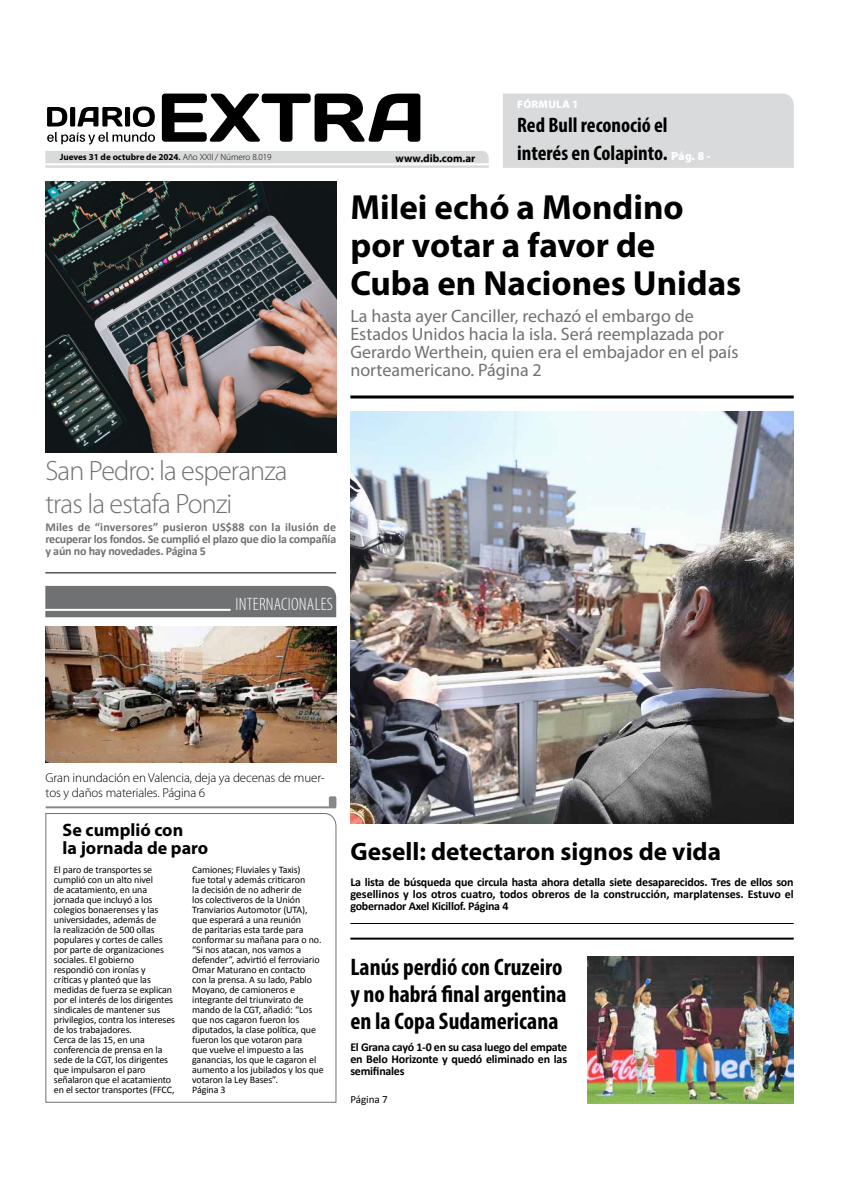
<style>
.page{position:relative;width:842px;height:1191px;background:#fff}
.page>*{position:absolute;margin:0;border:0;box-sizing:border-box;transform-origin:0 0}
.t1{font:700 35px/38px "Myriad Pro";color:#000}
.t2{font:300 28px/33.7px "Myriad Pro";letter-spacing:-.03em;color:#707172}
.t3{font:700 25.3px "Myriad Pro";color:#000}
.t4{font:700 condensed 24px/27px "Myriad Pro";color:#000}
.t5{font:700 condensed 21px/27.7px "Myriad Pro";color:#000}
.t6{font:18px/18px "Myriad Pro";color:#707172}
.t7{font:700 18px/18px "Myriad Pro";color:#000}
.t8{font:300 condensed 18px "Myriad Pro";letter-spacing:.01em;color:#fff}
.t9{font:300 13px/15px "Myriad Pro";letter-spacing:-.01em;color:#000}
.t10{font:700 12px/12px "Calibri";letter-spacing:-.02em;color:#000;text-align:justify}
.t11{font:700 12px/12px "Calibri";letter-spacing:-.02em;color:#707172;text-align:justify}
.t12{font:700 11px "Myriad Pro";color:#000}
.t13{font:900 11px "Myriad Pro";letter-spacing:.02em;color:#fff}
.t14{font:11px "Calibri";color:#000}
.t15{font:10px/10px "Calibri";letter-spacing:-.01em;color:#000}
.t16{font:700 9.1px "Myriad Pro";color:#000}
.s1{font-weight:900;font-stretch:normal;font-size:12px;color:#fff}
.s2{font-weight:600}
.s3{font-weight:300}
</style>
<div class="page">
<svg style="left:45px;top:151px;width:444px;height:17px;background:#dadbdc"></svg>
<hr style="left:45px;top:163px;width:445px;height:2px;background:#fff">
<svg style="left:162px;top:94px;width:258px;height:48px"></svg>
<svg style="left:47px;top:107px;width:108px;height:37px"></svg>
<img style="left:350px;top:412px;width:444px;height:412px">
<hr style="left:45px;top:572px;width:291px;height:1px;background:#000">
<svg style="left:45px;top:813px;width:292px;height:290px"></svg>
<div style="left:45px;top:586px;width:291px;height:31px;background:#707172"></div>
<hr style="left:45px;top:609px;width:186px;height:2px;background:#fff">
<img style="left:587px;top:956px;width:207px;height:147px">
<img style="left:45px;top:182px;width:291px;height:271px">
<img style="left:45px;top:626px;width:291px;height:137px">
<div style="left:503px;top:94px;width:291px;height:74px;background:#d9dadb"></div>
<div style="left:329px;top:796px;width:7px;height:11px;background:#87888a;border-radius:2px"></div>
<hr style="left:46px;top:806px;width:290px;height:2px;background:#87888a">
<hr style="left:350px;top:937px;width:444px;height:2px;background:#000">
<hr style="left:350px;top:923px;width:444px;height:1px;background:#000">
<hr style="left:350px;top:395px;width:444px;height:3px;background:#000">
<p class="t13" style="left:517px;top:96px;width:63px">FÓRMULA 1</p>
<h3 class="t5" style="left:517px;top:111px;width:195px">Red Bull reconoció el interés en Colapinto. <span class="s1">Pág. 8 -</span></h3>
<p class="t16" style="left:60px;top:151px;width:213px">Jueves 31 de octubre de 2024<span class="s2">.</span> <span class="s3">Año XXII / Número 8.019</span></p>
<p class="t12" style="left:395px;top:151px;width:81px">www.dib.com.ar</p>
<h1 class="t1" style="left:350px;top:187px;width:393px">Milei echó a Mondino por votar a favor de<br>Cuba en Naciones Unidas</h1>
<h3 class="t6" style="left:350px;top:307px;width:390px">La hasta ayer Canciller, rechazó el embargo de Estados Unidos hacia la isla. Será reemplazada por Gerardo Werthein, quien era el embajador en el país norteamericano. Página 2</h3>
<h2 class="t2" style="left:45px;top:453px;width:244px">San Pedro: la esperanza tras la estafa Ponzi</h2>
<p class="t11" style="left:45px;top:521px;width:292px">Miles de “inversores” pusieron US$88 con la ilusión de recuperar los fondos. Se cumplió el plazo que dio la compañía y aún no hay novedades. Página 5</p>
<h3 class="t8" style="left:236px;top:593px;width:99px">INTERNACIONALES</h3>
<h3 class="t9" style="left:46px;top:770px;width:281px">Gran inundación en Valencia, deja ya decenas de muer&shy;tos y daños materiales. Página 6</h3>
<h3 class="t7" style="left:63px;top:820px;width:147px">Se cumplió con<br>la jornada de paro</h3>
<p class="t15" style="left:54px;top:865px;width:123px">El paro de transportes se cumplió con un alto nivel<br>de acatamiento, en una jornada que incluyó a los colegios bonaerenses y las universidades, además de<br>la realización de 500 ollas populares y cortes de calles por parte de organizaciones sociales. El gobierno respondió con ironías y críticas y planteó que las medidas de fuerza se explican por el interés de los dirigentes sindicales de mantener sus privilegios, contra los intereses de los trabajadores.<br>Cerca de las 15, en una conferencia de prensa en la sede de la CGT, los dirigentes que impulsaron el paro señalaron que el acatamiento en el sector transportes (FFCC,</p>
<p class="t15" style="left:192px;top:865px;width:133px">Camiones; Fluviales y Taxis)<br>fue total y además criticaron<br>la decisión de no adherir de<br>los colectiveros de la Unión<br>Tranviarios Automotor (UTA), que esperará a una reunión<br>de paritarias esta tarde para conformar su mañana para o no. “Si nos atacan, nos vamos a defender”, advirtió el ferroviario<br>Omar Maturano en contacto<br>con la prensa. A su lado, Pablo<br>Moyano, de camioneros e integrante del triunvirato de mando de la CGT, añadió: “Los que nos cagaron fueron los diputados, la clase política, que fueron los que votaron para<br>que vuelve el impuesto a las ganancias, los que le cagaron el aumento a los jubilados y los que votaron la Ley Bases”.<br>Página 3</p>
<h3 class="t3" style="left:350px;top:835px;width:372px">Gesell: detectaron signos de vida</h3>
<p class="t10" style="left:350px;top:876px;width:445px">La lista de búsqueda que circula hasta ahora detalla siete desaparecidos. Tres de ellos son gesellinos y los otros cuatro, todos obreros de la construcción, marplatenses. Estuvo el gobernador Axel Kicillof. Página 4</p>
<h3 class="t4" style="left:350px;top:952px;width:218px">Lanús perdió con Cruzeiro y no habrá final argentina en la Copa Sudamericana</h3>
<p class="t10" style="left:350px;top:1041px;width:218px">El Grana cayó 1-0 en su casa luego del empate en Belo Horizonte y quedó eliminado en las semifinales</p>
<p class="t14" style="left:350px;top:1092px;width:39px">Página 7</p>
</div>
